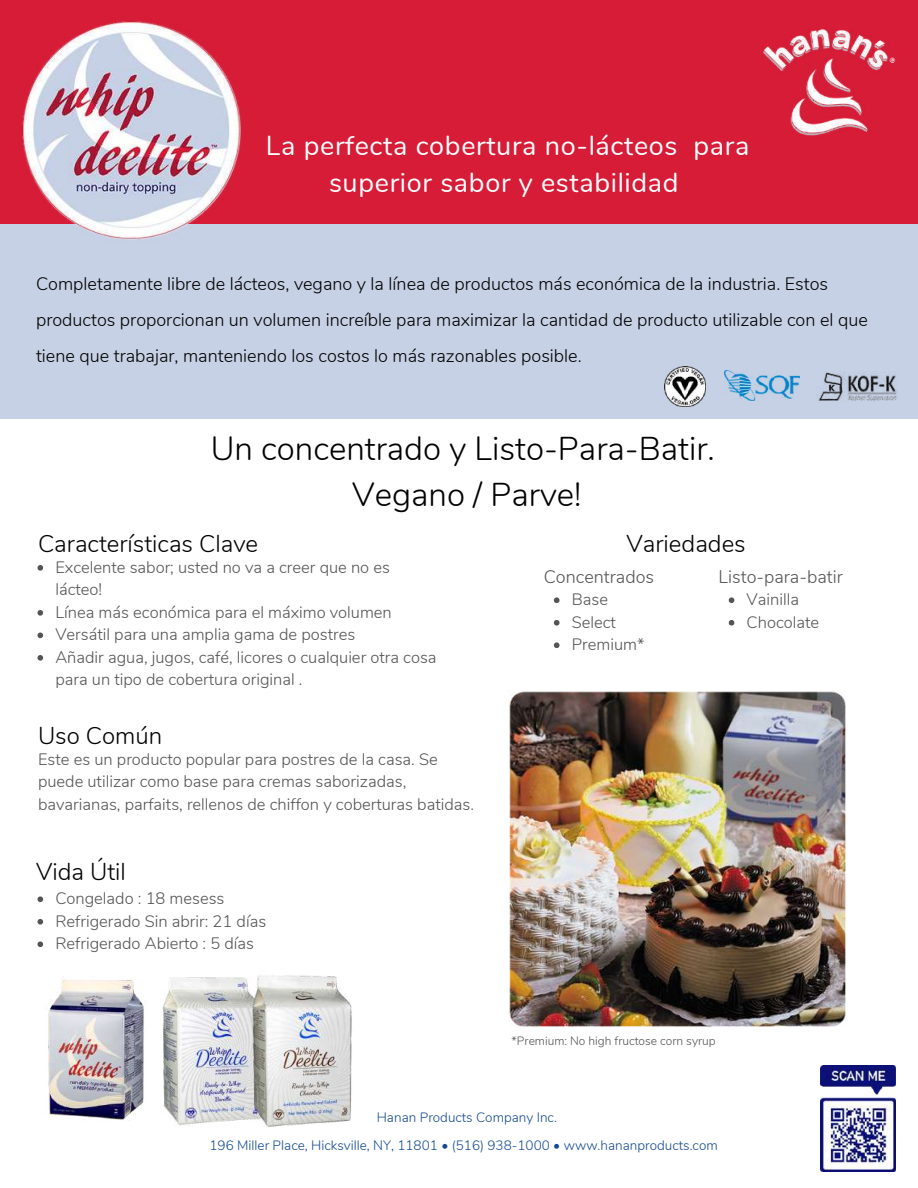
<style>
.page{position:relative;width:918px;height:1188px;background:#fff}
.page>*{position:absolute;margin:0;border:0;box-sizing:border-box;transform-origin:0 0}
.t1{font:300 33px/46.2px "Nunito";color:#000;text-align:center}
.t2{font:27px/37px "Nunito";letter-spacing:.025em;color:#fff;text-align:center}
.t3{font:300 24px "Nunito";color:#000}
.t4{font:300 18px/36px "Nunito";color:#000}
.t5{font:300 18px "Nunito";color:#545454}
.t6{font:300 16.5px/22.5px "Nunito";color:#545454}
.t7{font:300 13.5px "Nunito";color:#154a90}
.t8{font:300 12px "Nunito";color:#545454}
</style>
<div class="page">
<div style="left:0;top:0;width:918px;height:224px;background:#d71c37"></div>
<div style="left:0;top:224px;width:918px;height:194px;background:#c6d1e5"></div>
<img style="left:816px;top:371px;width:83px;height:48px">
<img style="left:22px;top:21px;width:219px;height:219px">
<img style="left:509px;top:691px;width:337px;height:336px">
<img style="left:724px;top:370px;width:76px;height:31px">
<svg style="left:37px;top:565px;width:6px;height:6px"></svg>
<svg style="left:37px;top:610px;width:6px;height:6px"></svg>
<svg style="left:37px;top:633px;width:6px;height:5px"></svg>
<svg style="left:37px;top:655px;width:6px;height:6px"></svg>
<svg style="left:37px;top:896px;width:6px;height:6px"></svg>
<svg style="left:37px;top:919px;width:6px;height:6px"></svg>
<svg style="left:37px;top:941px;width:6px;height:6px"></svg>
<svg style="left:554px;top:597px;width:6px;height:6px"></svg>
<svg style="left:554px;top:620px;width:6px;height:6px"></svg>
<svg style="left:554px;top:642px;width:6px;height:6px"></svg>
<svg style="left:729px;top:597px;width:5px;height:6px"></svg>
<svg style="left:729px;top:620px;width:5px;height:6px"></svg>
<img style="left:821px;top:1066px;width:74px;height:105px">
<img style="left:665px;top:366px;width:40px;height:41px">
<img style="left:763px;top:29px;width:133px;height:107px">
<img style="left:48px;top:976px;width:96px;height:145px">
<img style="left:162px;top:977px;width:82px;height:148px">
<img style="left:244px;top:975px;width:108px;height:152px">
<h2 class="t2" style="left:266px;top:128px;width:485px">La perfecta cobertura no-lácteos para superior sabor y estabilidad</h2>
<p class="t4" style="left:36px;top:266px;width:833px">Completamente libre de lácteos, vegano y la línea de productos más económica de la industria. Estos productos proporcionan un volumen increíble para maximizar la cantidad de producto utilizable con el que tiene que trabajar, manteniendo los costos lo más razonables posible.</p>
<h1 class="t1" style="left:211px;top:426px;width:506px">Un concentrado y Listo-Para-Batir.<br>Vegano / Parve!</h1>
<h3 class="t3" style="left:38px;top:527px;width:222px">Características Clave</h3>
<p class="t6" style="left:55px;top:556px;width:383px">Excelente sabor; usted no va a creer que no es lácteo!<br>Línea más económica para el máximo volumen Versátil para una amplia gama de postres<br>Añadir agua, jugos, café, licores o cualquier otra cosa para un tipo de cobertura original .</p>
<h3 class="t3" style="left:38px;top:720px;width:126px">Uso Común</h3>
<p class="t6" style="left:38px;top:748px;width:438px">Este es un producto popular para postres de la casa. Se puede utilizar como base para cremas saborizadas, bavarianas, parfaits, rellenos de chiffon y coberturas batidas.</p>
<h3 class="t3" style="left:36px;top:856px;width:91px">Vida Útil</h3>
<p class="t6" style="left:55px;top:888px;width:212px">Congelado : 18 mesess<br>Refrigerado Sin abrir: 21 días<br>Refrigerado Abierto : 5 días</p>
<h3 class="t3" style="left:627px;top:527px;width:121px">Variedades</h3>
<p class="t5" style="left:544px;top:565px;width:112px">Concentrados</p>
<p class="t6" style="left:572px;top:589px;width:74px">Base<br>Select<br>Premium*</p>
<p class="t5" style="left:719px;top:565px;width:126px">Listo-para-batir</p>
<p class="t6" style="left:747px;top:589px;width:74px">Vainilla<br>Chocolate</p>
<p class="t8" style="left:512px;top:1033px;width:206px">*Premium: No high fructose corn syrup</p>
<p class="t7" style="left:377px;top:1108px;width:182px">Hanan Products Company Inc.</p>
<p class="t7" style="left:210px;top:1136px;width:510px">196 Miller Place, Hicksville, NY, 11801 • (516) 938-1000 • www.hananproducts.com</p>
</div>
